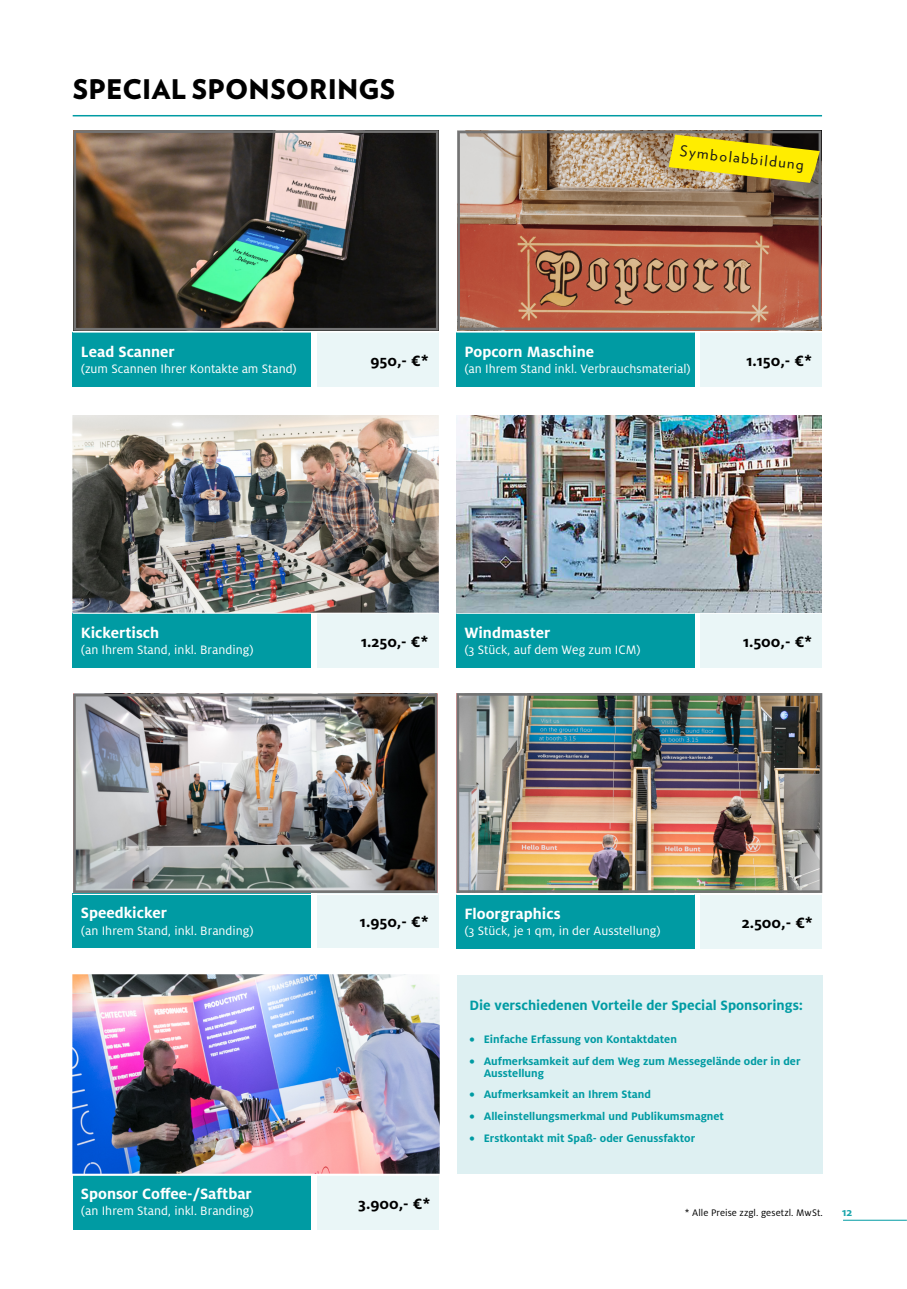
<style>
.page{position:relative;width:907px;height:1289px;background:#fff}
.page>*{position:absolute;margin:0;border:0;box-sizing:border-box;transform-origin:0 0}
.t1{font:900 27px "Verlag";letter-spacing:.005em;color:#000}
.t2{font:700 16.5px "Milo Pro";color:#fff}
.t3{font:700 16.5px "Milo Pro";color:#000}
.t4{font:15.3px "Verlag";color:#1a1a18}
.t5{font:700 15px "Milo Pro";color:#009ba3}
.t6{font:13.5px "Milo Pro";color:#fff}
.t7{font:700 12px/12px "Milo Pro";color:#009ba3}
.t8{font:700 12px "Milo Pro";color:rgb(0 155 163/.9)}
.t9{font:10.5px "Milo Pro";letter-spacing:.015em;color:#000}
</style>
<div class="page">
<img style="left:72px;top:416px;width:366px;height:199px">
<img style="left:73px;top:975px;width:366px;height:199px">
<div style="left:73px;top:332px;width:238px;height:54px;background:#009ba3"></div>
<div style="left:317px;top:332px;width:121px;height:54px;background:#eaf6f7"></div>
<hr style="left:73px;top:331px;width:238px;height:2px;background:#fff">
<hr style="left:317px;top:331px;width:121px;height:2px;background:#fff">
<div style="left:73px;top:894px;width:238px;height:54px;background:#009ba3"></div>
<div style="left:317px;top:894px;width:121px;height:54px;background:#eaf6f7"></div>
<hr style="left:73px;top:894px;width:238px;height:1px;background:#fff">
<hr style="left:317px;top:894px;width:121px;height:1px;background:#fff">
<div style="left:456px;top:332px;width:238px;height:54px;background:#009ba3"></div>
<div style="left:700px;top:332px;width:121px;height:54px;background:#eaf6f7"></div>
<hr style="left:456px;top:331px;width:238px;height:2px;background:#fff">
<hr style="left:700px;top:331px;width:121px;height:2px;background:#fff">
<div style="left:456px;top:894px;width:238px;height:54px;background:#009ba3"></div>
<div style="left:700px;top:894px;width:121px;height:54px;background:#eaf6f7"></div>
<hr style="left:456px;top:894px;width:238px;height:1px;background:#fff">
<hr style="left:700px;top:894px;width:121px;height:1px;background:#fff">
<hr style="left:73px;top:115px;width:748px;height:1px;background:#009ba3">
<div style="left:73px;top:613px;width:238px;height:54px;background:#009ba3"></div>
<div style="left:311px;top:613px;width:6px;height:54px;background:#fff"></div>
<div style="left:317px;top:613px;width:121px;height:54px;background:#eaf6f7"></div>
<hr style="left:73px;top:613px;width:238px;height:1px;background:#fff">
<hr style="left:317px;top:613px;width:121px;height:1px;background:#fff">
<div style="left:456px;top:613px;width:238px;height:54px;background:#009ba3"></div>
<div style="left:700px;top:613px;width:121px;height:54px;background:#eaf6f7"></div>
<hr style="left:456px;top:613px;width:238px;height:1px;background:#fff">
<hr style="left:700px;top:613px;width:121px;height:1px;background:#fff">
<div style="left:73px;top:1175px;width:238px;height:54px;background:#009ba3"></div>
<div style="left:317px;top:1175px;width:121px;height:54px;background:#eaf6f7"></div>
<hr style="left:73px;top:1175px;width:238px;height:1px;background:#fff">
<hr style="left:317px;top:1175px;width:121px;height:1px;background:#fff">
<hr style="left:842px;top:1220px;width:64px;height:1px;background:#009ba3">
<img style="left:73px;top:694px;width:364px;height:199px">
<img style="left:456px;top:415px;width:365px;height:197px">
<img style="left:73px;top:130px;width:365px;height:200px">
<svg style="left:457px;top:131px;width:363px;height:199px"></svg>
<div style="left:456px;top:975px;width:366px;height:199px;background:#def0f2"></div>
<img style="left:668px;top:135px;width:151px;height:48px">
<img style="left:456px;top:693px;width:366px;height:200px">
<h1 class="t1" style="left:73px;top:78px;width:324px">SPECIAL SPONSORINGS</h1>
<p class="t4" style="left:680px;top:145px;width:126px;rotate:6deg">Symbolabbildung</p>
<p class="t2" style="left:81px;top:343px;width:95px">Lead Scanner</p>
<p class="t6" style="left:81px;top:362px;width:217px">(zum Scannen Ihrer Kontakte am Stand)</p>
<p class="t3" style="left:370px;top:352px;width:60px">950,- €*</p>
<p class="t2" style="left:464px;top:343px;width:131px">Popcorn Maschine</p>
<p class="t6" style="left:464px;top:362px;width:228px">(an Ihrem Stand inkl. Verbrauchsmaterial)</p>
<p class="t3" style="left:746px;top:352px;width:67px">1.150,- €*</p>
<p class="t2" style="left:81px;top:625px;width:80px">Kickertisch</p>
<p class="t6" style="left:81px;top:643px;width:174px">(an Ihrem Stand, inkl. Branding)</p>
<p class="t2" style="left:81px;top:905px;width:87px">Speedkicker</p>
<p class="t6" style="left:81px;top:924px;width:174px">(an Ihrem Stand, inkl. Branding)</p>
<p class="t2" style="left:81px;top:1185px;width:172px">Sponsor Coffee-/Saftbar</p>
<p class="t6" style="left:81px;top:1204px;width:174px">(an Ihrem Stand, inkl. Branding)</p>
<p class="t3" style="left:361px;top:634px;width:69px">1.250,- €*</p>
<p class="t2" style="left:464px;top:625px;width:87px">Windmaster</p>
<p class="t6" style="left:464px;top:643px;width:178px">(3 Stück, auf dem Weg zum ICM)</p>
<p class="t3" style="left:742px;top:634px;width:71px">1.500,- €*</p>
<p class="t3" style="left:360px;top:914px;width:70px">1.950,- €*</p>
<p class="t3" style="left:358px;top:1196px;width:74px">3.900,- €*</p>
<p class="t2" style="left:464px;top:906px;width:98px">Floorgraphics</p>
<p class="t6" style="left:464px;top:925px;width:198px">(3 Stück, je 1 qm, in der Ausstellung)</p>
<p class="t3" style="left:741px;top:915px;width:73px">2.500,- €*</p>
<p class="t5" style="left:469px;top:998px;width:335px">Die verschiedenen Vorteile der Special Sponsorings:</p>
<p class="t7" style="left:469px;top:1034px;width:209px">• Einfache Erfassung von Kontaktdaten</p>
<p class="t7" style="left:483px;top:1055px;width:318px;text-indent:-14px">• Aufmerksamkeit auf dem Weg zum Messegelände oder in der<br>Ausstellung</p>
<p class="t7" style="left:469px;top:1089px;width:183px">• Aufmerksamkeit an Ihrem Stand</p>
<p class="t7" style="left:469px;top:1110px;width:256px">• Alleinstellungsmerkmal und Publikumsmagnet</p>
<p class="t7" style="left:469px;top:1132px;width:227px">• Erstkontakt mit Spaß- oder Genussfaktor</p>
<p class="t9" style="left:684px;top:1207px;width:139px">* Alle Preise zzgl. gesetzl. MwSt.</p>
<p class="t8" style="left:841px;top:1206px;width:12px">12</p>
</div>
